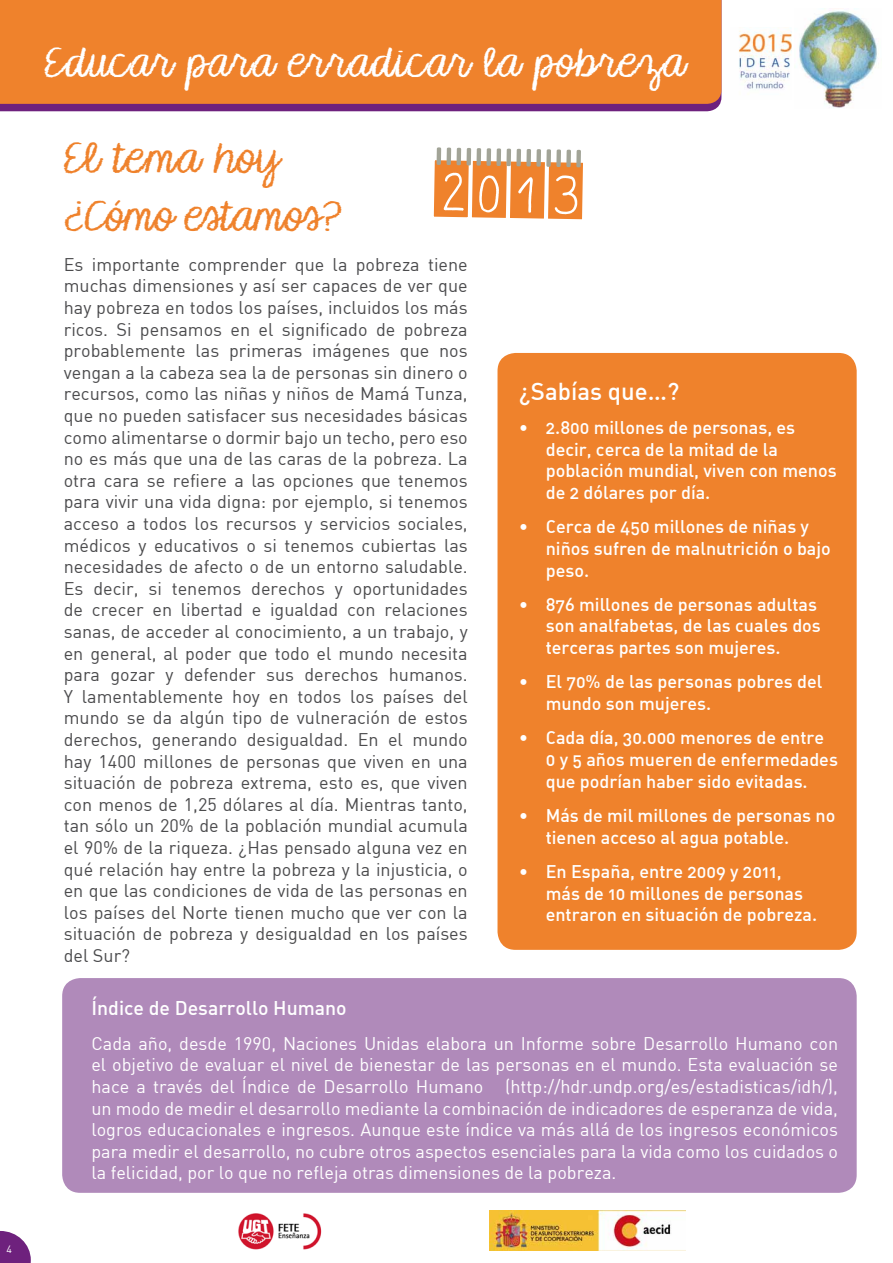
<style>
.page{position:relative;width:893px;height:1263px;background:#fff}
.page>*{position:absolute;margin:0;border:0;box-sizing:border-box;transform-origin:0 0}
.t1{font:52.5px "Aracne";color:#fff}
.t2{font:40.5px/58.3px "KG Makes You Stronger";color:#ef822c}
.t3{font:39px "KG Makes You Stronger";letter-spacing:.04em;color:#fff}
.t4{font:24px "DIN Medium Alternate";color:#fff}
.t5{font:19.5px "DIN Medium Alternate";color:#fff}
.t6{font:18px/21.6px "DIN";color:#4b4b4d;text-align:justify}
.t7{font:18px/21.6px "DIN";color:#fff;text-align:justify}
.t8{font:18px/21.6px "DIN Medium Alternate";color:#fff}
.t9{font:10.5px "DIN";color:#fff}
.s1{font-family:"DIN"}
</style>
<div class="page">
<div style="left:0;top:104px;width:720px;height:7px;background:#6e217d"></div>
<div style="left:0;top:0;width:721px;height:104px;background:#ef822c"></div>
<img style="left:489px;top:1211px;width:196px;height:40px">
<img style="left:238px;top:1213px;width:84px;height:37px">
<svg style="left:0;top:1231px;width:31px;height:32px"></svg>
<img style="left:799px;top:11px;width:78px;height:97px">
<img style="left:738px;top:31px;width:54px;height:58px">
<div style="left:497px;top:353px;width:360px;height:597px;background:#ef822c;border-radius:18px"></div>
<div style="left:62px;top:978px;width:795px;height:215px;background:#b08aba;border-radius:18px"></div>
<svg style="left:433px;top:156px;width:150px;height:64px;background:#f1964f"></svg>
<div style="left:506px;top:149px;width:5px;height:17px;background:#a2a497;border-radius:2px"></div>
<div style="left:466px;top:148px;width:5px;height:17px;background:#a2a497;border-radius:2px"></div>
<div style="left:546px;top:149px;width:5px;height:18px;background:#a2a497;border-radius:2px"></div>
<hr style="left:437px;top:147px;width:4px;height:18px;background:#a2a497;border-radius:2px">
<div style="left:516px;top:149px;width:5px;height:17px;background:#a2a497;border-radius:2px"></div>
<div style="left:476px;top:148px;width:5px;height:18px;background:#a2a497;border-radius:2px"></div>
<div style="left:556px;top:149px;width:5px;height:18px;background:#a2a497;border-radius:2px"></div>
<hr style="left:447px;top:148px;width:4px;height:17px;background:#a2a497;border-radius:2px">
<div style="left:526px;top:149px;width:5px;height:17px;background:#a2a497;border-radius:2px"></div>
<div style="left:486px;top:148px;width:5px;height:18px;background:#a2a497;border-radius:2px"></div>
<div style="left:566px;top:150px;width:5px;height:17px;background:#a2a497;border-radius:2px"></div>
<div style="left:576px;top:150px;width:5px;height:17px;background:#a2a497;border-radius:2px"></div>
<div style="left:456px;top:148px;width:5px;height:17px;background:#a2a497;border-radius:2px"></div>
<div style="left:536px;top:149px;width:5px;height:18px;background:#a2a497;border-radius:2px"></div>
<div style="left:496px;top:148px;width:5px;height:18px;background:#a2a497;border-radius:2px"></div>
<p class="t9" style="left:6px;top:1242px;width:7px">4</p>
<h3 class="t3" style="left:44px;top:39px;width:641px">Educar para erradicar la pobreza</h3>
<h2 class="t2" style="left:64px;top:132px;width:280px">El tema hoy ¿Cómo estamos?</h2>
<h1 class="t1" style="left:444px;top:165px;width:139px;rotate:1deg">2013</h1>
<p class="t6" style="left:64px;top:253px;width:405px">Es importante comprender que la pobreza tiene muchas dimensiones y así ser capaces de ver que hay pobreza en todos los países, incluidos los más ricos. Si pensamos en el significado de pobreza probablemente las primeras imágenes que nos vengan a la cabeza sea la de personas sin dinero o recursos, como las niñas y niños de Mamá Tunza, que no pueden satisfacer sus necesidades básicas como alimentarse o dormir bajo un techo, pero eso no es más que una de las caras de la pobreza. La otra cara se refiere a las opciones que tenemos para vivir una vida digna: por ejemplo, si tenemos acceso a todos los recursos y servicios sociales, médicos y educativos o si tenemos cubiertas las necesidades de afecto o de un entorno saludable.<br>Es decir, si tenemos derechos y oportunidades de crecer en libertad e igualdad con relaciones sanas, de acceder al conocimiento, a un trabajo, y en general, al poder que todo el mundo necesita para gozar y defender sus derechos humanos.<br>Y lamentablemente hoy en todos los países del mundo se da algún tipo de vulneración de estos derechos, generando desigualdad. En el mundo hay 1400 millones de personas que viven en una situación de pobreza extrema, esto es, que viven con menos de 1,25 dólares al día. Mientras tanto, tan sólo un 20% de la población mundial acumula el 90% de la riqueza. ¿Has pensado alguna vez en qué relación hay entre la pobreza y la injusticia, o en que las condiciones de vida de las personas en los países del Norte tienen mucho que ver con la situación de pobreza y desigualdad en los países del Sur?</p>
<h3 class="t4" style="left:519px;top:376px;width:162px">¿Sabías que…?</h3>
<p class="t8" style="left:546px;top:416px;width:292px;text-indent:-27px"><span class="s1">•</span> 2.800 millones de personas, es decir, cerca de la mitad de la población mundial, viven con menos de 2 dólares por día.</p>
<p class="t8" style="left:546px;top:515px;width:287px;text-indent:-27px"><span class="s1">•</span> Cerca de 450 millones de niñas y niños sufren de malnutrición o bajo peso.</p>
<p class="t8" style="left:546px;top:593px;width:277px;text-indent:-27px"><span class="s1">•</span> 876 millones de personas adultas son analfabetas, de las cuales dos terceras partes son mujeres.</p>
<p class="t8" style="left:546px;top:670px;width:278px;text-indent:-27px"><span class="s1">•</span> El 70% de las personas pobres del mundo son mujeres.</p>
<p class="t8" style="left:546px;top:726px;width:294px;text-indent:-27px"><span class="s1">•</span> Cada día, 30.000 menores de entre<br>0 y 5 años mueren de enfermedades que podrían haber sido evitadas.</p>
<p class="t8" style="left:546px;top:804px;width:291px;text-indent:-27px"><span class="s1">•</span> Más de mil millones de personas no tienen acceso al agua potable.</p>
<p class="t8" style="left:546px;top:860px;width:273px;text-indent:-27px"><span class="s1">•</span> En España, entre 2009 y 2011, más de 10 millones de personas entraron en situación de pobreza.</p>
<p class="t5" style="left:91px;top:996px;width:257px">Índice de Desarrollo Humano</p>
<p class="t7" style="left:91px;top:1032px;width:748px">Cada año, desde 1990, Naciones Unidas elabora un Informe sobre Desarrollo Humano con el objetivo de evaluar el nivel de bienestar de las personas en el mundo. Esta evaluación se hace a través del Índice de Desarrollo Humano (http://hdr.undp.org/es/estadisticas/idh/), un modo de medir el desarrollo mediante la combinación de indicadores de esperanza de vida, logros educacionales e ingresos. Aunque este índice va más allá de los ingresos económicos para medir el desarrollo, no cubre otros aspectos esenciales para la vida como los cuidados o la felicidad, por lo que no refleja otras dimensiones de la pobreza.</p>
</div>
